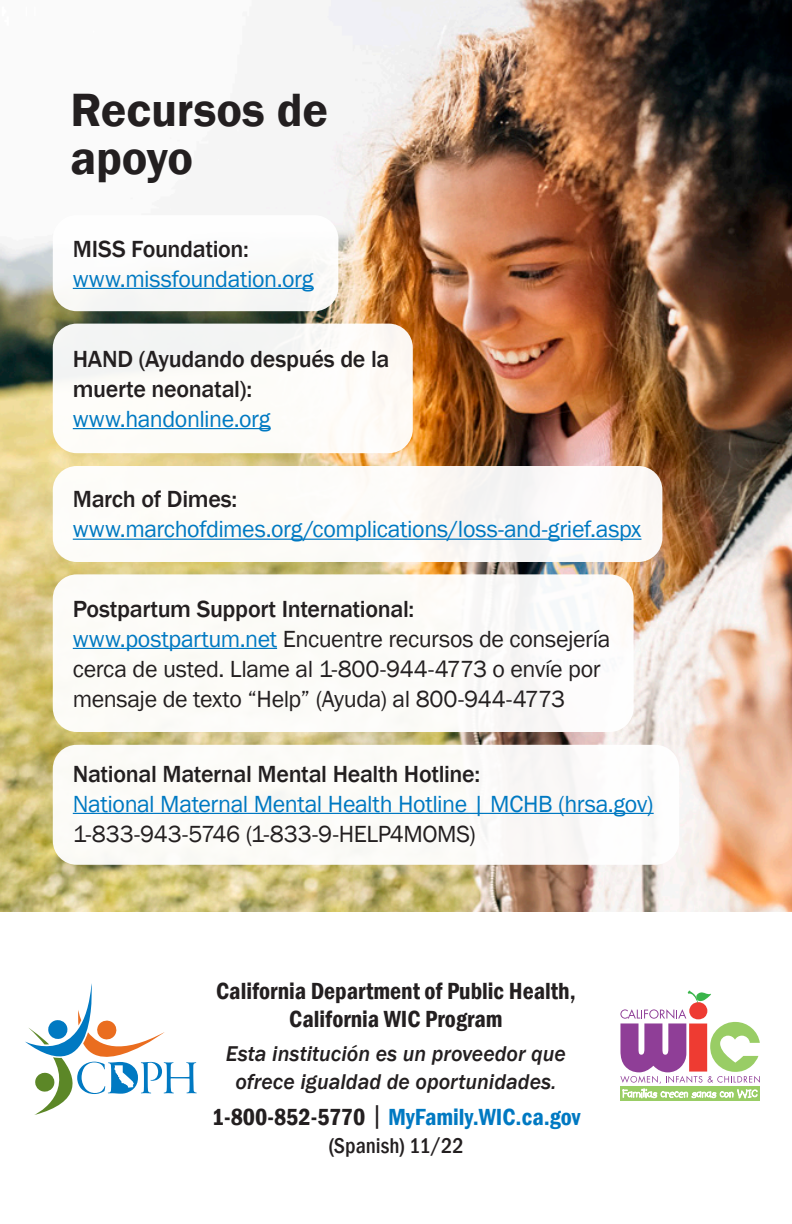
<style>
.page{position:relative;width:792px;height:1224px;background:#fff}
.page>*{position:absolute;margin:0;border:0;box-sizing:border-box;transform-origin:0 0}
.t1{font:600 48px/48px "Franklin Gothic";letter-spacing:-.005em;color:#231f20}
.t2{font:24px/30px "Franklin Gothic";letter-spacing:-.02em;color:#0079c2}
.t3{font:24px/30px "Franklin Gothic";letter-spacing:-.02em;color:#231f20}
.t4{font:500 24px/30px "Franklin Gothic";letter-spacing:-.015em;color:#231f20}
.t5{font:600 condensed 24px/28px "Franklin Gothic";color:#231f20;text-align:center}
.t6{font:600 condensed 24px "Franklin Gothic";color:#0079c2}
.t7{font:italic 500 22px/28px "Franklin Gothic";color:#231f20;text-align:center}
.t8{font:500 condensed 22px "Franklin Gothic";color:#231f20}
.s1{font-weight:500;color:#231f20}
.s2{font-weight:400;color:#0079c2}
.s3{font-weight:500}
.s4{color:#0079c2}
.s5{color:#231f20}
.s6{font-weight:400;font-stretch:normal;font-size:28px;color:#231f20}
</style>
<div class="page">
<img style="left:0;top:0;width:792px;height:912px">
<svg style="left:25px;top:983px;width:172px;height:132px"></svg>
<div style="left:53px;top:324px;width:360px;height:129px;background:#fdfcf8;border-radius:24px"></div>
<hr style="left:73px;top:428px;width:198px;height:1px;background:#0079c2">
<div style="left:53px;top:215px;width:285px;height:96px;background:#fff;border-radius:24px"></div>
<hr style="left:73px;top:288px;width:241px;height:1px;background:#0079c2">
<div style="left:53px;top:466px;width:609px;height:96px;background:#fdfcf8;border-radius:24px"></div>
<hr style="left:73px;top:539px;width:568px;height:1px;background:#0079c2">
<div style="left:53px;top:574px;width:581px;height:158px;background:#fcfbf8;border-radius:24px"></div>
<hr style="left:73px;top:648px;width:204px;height:1px;background:#0079c2">
<div style="left:53px;top:745px;width:626px;height:120px;background:#fcfbf8;border-radius:24px"></div>
<hr style="left:73px;top:813px;width:581px;height:1px;background:#0079c2">
<div style="left:620px;top:1086px;width:140px;height:15px;background:#99cd65"></div>
<svg style="left:620px;top:991px;width:140px;height:107px"></svg>
<h2 class="t1" style="left:70px;top:87px;width:259px">Recursos de apoyo</h2>
<p class="t2" style="left:73px;top:234px;width:242px"><span class="s1">MISS Foundation: </span>www.missfoundation.org</p>
<p class="t4" style="left:73px;top:344px;width:318px">HAND (Ayudando después de la muerte neonatal): <span class="s2">www.handonline.org</span></p>
<p class="t2" style="left:73px;top:485px;width:570px"><span class="s1">March of Dimes: </span>www.marchofdimes.org/complications/loss-and-grief.aspx</p>
<p class="t3" style="left:73px;top:594px;width:539px"><span class="s3">Postpartum Support International: </span><span class="s4">www.postpartum.net</span> Encuentre recursos de consejería cerca de usted. Llame al 1-800-944-4773 o envíe por mensaje de texto “Help” (Ayuda) al 800-944-4773</p>
<p class="t2" style="left:73px;top:759px;width:582px"><span class="s1">National Maternal Mental Health Hotline:<br></span>National Maternal Mental Health Hotline | MCHB (hrsa.gov)<br><span class="s5">1-833-943-5746 (1-833-9-HELP4MOMS)</span></p>
<p class="t5" style="left:216px;top:977px;width:361px">California Department of Public Health,<br>California WIC Program</p>
<p class="t7" style="left:226px;top:1040px;width:342px">Esta institución es un proveedor que ofrece igualdad de oportunidades.</p>
<p class="t6" style="left:212px;top:1101px;width:370px"><span class="s5">1-800-852-5770</span> <span class="s6">|</span> MyFamily.WIC.ca.gov</p>
<p class="t8" style="left:328px;top:1132px;width:137px">(Spanish) 11/22</p>
</div>
